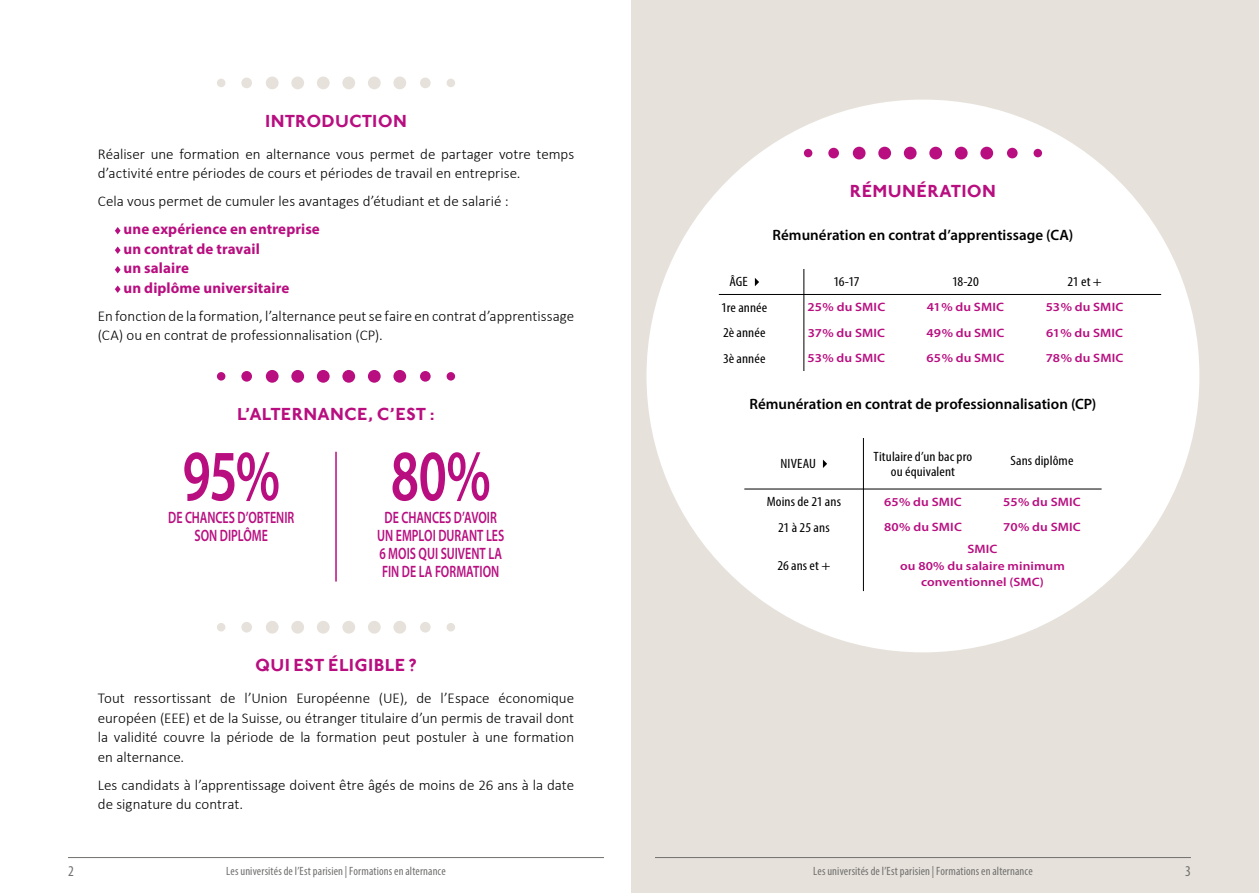
<style>
.page{position:relative;width:1259px;height:893px;background:#fff}
.page>*{position:absolute;margin:0;border:0;box-sizing:border-box;transform-origin:0 0}
.t1{font:600 72.6px "Myriad Pro";color:#b80e80;scale:.73 1}
.t2{font:18px "Johnston ITC Bold OS";letter-spacing:.01em;color:#b80e80}
.t3{font:600 16.5px/18px "Myriad Pro";color:#b80e80;scale:.73 1}
.t4{font:300 15px/19.5px "Calibri";color:#000}
.t5{font:600 15px "Myriad Pro";color:#000}
.t6{font:700 15px/19.5px "Myriad Pro";letter-spacing:.005em;color:#b80e80}
.t7{font:condensed 15px "Myriad Pro";color:#71706f}
.t8{font:condensed 13.5px/25.5px "Myriad Pro";letter-spacing:.005em;color:#000;text-align:center;scale:1.11 1}
.t9{font:600 12.15px/25.5px "Myriad Pro";letter-spacing:.01em;color:#b80e80;text-align:justify;scale:1.11 1}
.t10{font:condensed 12px "Myriad Pro";letter-spacing:.01em;color:#71706f}
</style>
<div class="page">
<div style="left:631px;top:0;width:628px;height:893px;background:#e6e1da"></div>
<div style="left:646px;top:100px;width:553px;height:552px;background:#fff;border-radius:50%"></div>
<hr style="left:335px;top:452px;width:2px;height:129px;background:#b80e80">
<hr style="left:719px;top:294px;width:442px;height:1px;background:#000">
<hr style="left:744px;top:489px;width:357px;height:1px;background:#000">
<hr style="left:803px;top:269px;width:1px;height:102px;background:#000">
<hr style="left:863px;top:438px;width:1px;height:153px;background:#000">
<hr style="left:68px;top:857px;width:536px;height:1px;background:#71706f">
<hr style="left:655px;top:857px;width:536px;height:1px;background:#71706f">
<div style="left:217px;top:79px;width:8px;height:8px;background:#e6e1da;border-radius:50%"></div>
<div style="left:241px;top:78px;width:11px;height:10px;background:#e6e1da;border-radius:50%"></div>
<div style="left:266px;top:77px;width:13px;height:12px;background:#e6e1da;border-radius:50%"></div>
<div style="left:291px;top:77px;width:13px;height:12px;background:#e6e1da;border-radius:50%"></div>
<div style="left:317px;top:77px;width:13px;height:12px;background:#e6e1da;border-radius:50%"></div>
<div style="left:342px;top:77px;width:13px;height:12px;background:#e6e1da;border-radius:50%"></div>
<div style="left:368px;top:77px;width:13px;height:12px;background:#e6e1da;border-radius:50%"></div>
<div style="left:393px;top:77px;width:13px;height:12px;background:#e6e1da;border-radius:50%"></div>
<div style="left:420px;top:78px;width:11px;height:10px;background:#e6e1da;border-radius:50%"></div>
<div style="left:446px;top:79px;width:9px;height:8px;background:#e6e1da;border-radius:50%"></div>
<svg style="left:115px;top:227px;width:6px;height:7px"></svg>
<svg style="left:115px;top:246px;width:6px;height:8px"></svg>
<svg style="left:115px;top:266px;width:6px;height:7px"></svg>
<svg style="left:115px;top:285px;width:6px;height:8px"></svg>
<div style="left:217px;top:623px;width:8px;height:8px;background:#e6e1da;border-radius:50%"></div>
<div style="left:241px;top:622px;width:11px;height:10px;background:#e6e1da;border-radius:50%"></div>
<div style="left:266px;top:621px;width:13px;height:13px;background:#e6e1da;border-radius:50%"></div>
<div style="left:291px;top:621px;width:13px;height:13px;background:#e6e1da;border-radius:50%"></div>
<div style="left:317px;top:621px;width:13px;height:13px;background:#e6e1da;border-radius:50%"></div>
<div style="left:342px;top:621px;width:13px;height:13px;background:#e6e1da;border-radius:50%"></div>
<div style="left:368px;top:621px;width:13px;height:13px;background:#e6e1da;border-radius:50%"></div>
<div style="left:393px;top:621px;width:13px;height:13px;background:#e6e1da;border-radius:50%"></div>
<div style="left:420px;top:622px;width:11px;height:10px;background:#e6e1da;border-radius:50%"></div>
<div style="left:446px;top:623px;width:9px;height:8px;background:#e6e1da;border-radius:50%"></div>
<div style="left:217px;top:372px;width:8px;height:9px;background:#b80e80;border-radius:50%"></div>
<div style="left:241px;top:371px;width:11px;height:11px;background:#b80e80;border-radius:50%"></div>
<div style="left:266px;top:370px;width:13px;height:13px;background:#b80e80;border-radius:50%"></div>
<div style="left:291px;top:370px;width:13px;height:13px;background:#b80e80;border-radius:50%"></div>
<div style="left:317px;top:370px;width:13px;height:13px;background:#b80e80;border-radius:50%"></div>
<div style="left:342px;top:370px;width:13px;height:13px;background:#b80e80;border-radius:50%"></div>
<div style="left:368px;top:370px;width:13px;height:13px;background:#b80e80;border-radius:50%"></div>
<div style="left:393px;top:370px;width:13px;height:13px;background:#b80e80;border-radius:50%"></div>
<div style="left:420px;top:371px;width:11px;height:11px;background:#b80e80;border-radius:50%"></div>
<div style="left:446px;top:372px;width:9px;height:9px;background:#b80e80;border-radius:50%"></div>
<div style="left:804px;top:149px;width:8px;height:8px;background:#b80e80;border-radius:50%"></div>
<div style="left:828px;top:148px;width:11px;height:10px;background:#b80e80;border-radius:50%"></div>
<div style="left:853px;top:147px;width:12px;height:12px;background:#b80e80;border-radius:50%"></div>
<div style="left:878px;top:147px;width:13px;height:12px;background:#b80e80;border-radius:50%"></div>
<div style="left:904px;top:147px;width:12px;height:12px;background:#b80e80;border-radius:50%"></div>
<div style="left:929px;top:147px;width:13px;height:12px;background:#b80e80;border-radius:50%"></div>
<div style="left:955px;top:147px;width:12px;height:12px;background:#b80e80;border-radius:50%"></div>
<div style="left:980px;top:147px;width:13px;height:12px;background:#b80e80;border-radius:50%"></div>
<div style="left:1007px;top:148px;width:10px;height:10px;background:#b80e80;border-radius:50%"></div>
<div style="left:1033px;top:149px;width:9px;height:8px;background:#b80e80;border-radius:50%"></div>
<svg style="left:823px;top:460px;width:4px;height:8px"></svg>
<svg style="left:755px;top:278px;width:4px;height:8px"></svg>
<p class="t2" style="left:265px;top:110px;width:143px">INTRODUCTION</p>
<p class="t4" style="left:98px;top:144px;width:478px">Réaliser une formation en alternance vous permet de partager votre temps d’activité entre périodes de cours et périodes de travail en entreprise.</p>
<p class="t4" style="left:98px;top:192px;width:412px">Cela vous permet de cumuler les avantages d’étudiant et de salarié :</p>
<p class="t6" style="left:124px;top:219px;width:198px">une expérience en entreprise un contrat de travail<br>un salaire<br>un diplôme universitaire</p>
<p class="t4" style="left:98px;top:306px;width:478px">En fonction de la formation, l’alternance peut se faire en contrat d’apprentissage (CA) ou en contrat de professionnalisation (CP).</p>
<p class="t2" style="left:237px;top:403px;width:199px">L’ALTERNANCE, C’EST :</p>
<h1 class="t1" style="left:182px;top:430px;width:135px">95%</h1>
<p class="t3" style="left:194px;top:526px;width:102px">SON DIPLÔME</p>
<p class="t3" style="left:168px;top:508px;width:174px">DE CHANCES D’OBTENIR</p>
<h1 class="t1" style="left:391px;top:430px;width:138px">80%</h1>
<p class="t3" style="left:377px;top:526px;width:175px">UN EMPLOI DURANT LES<br>6 MOIS QUI SUIVENT LA<br>FIN DE LA FORMATION</p>
<p class="t3" style="left:385px;top:508px;width:155px">DE CHANCES D’AVOIR</p>
<p class="t2" style="left:255px;top:654px;width:163px">QUI EST ÉLIGIBLE ?</p>
<p class="t4" style="left:98px;top:688px;width:478px;text-align:justify">Tout ressortissant de l’Union Européenne (UE), de l’Espace économique européen (EEE) et de la Suisse, ou étranger titulaire d’un permis de travail dont la validité couvre la période de la formation peut postuler à une formation en alternance.</p>
<p class="t4" style="left:98px;top:775px;width:478px">Les candidats à l’apprentissage doivent être âgés de moins de 26 ans à la date de signature du contrat.</p>
<p class="t2" style="left:850px;top:180px;width:148px">RÉMUNÉRATION</p>
<p class="t8" style="left:729px;top:269px;width:18px">ÂGE</p>
<p class="t5" style="left:772px;top:225px;width:302px">Rémunération en contrat d’apprentissage (CA)</p>
<p class="t8" style="left:833px;top:269px;width:25px">16-17</p>
<p class="t8" style="left:952px;top:269px;width:25px">18-20</p>
<p class="t8" style="left:1067px;top:269px;width:32px">21 et +</p>
<p class="t8" style="left:721px;top:294px;width:43px;text-align:left">1re année<br>2è année<br>3è année</p>
<p class="t9" style="left:807px;top:294px;width:72px">25% du SMIC 37% du SMIC 53% du SMIC</p>
<p class="t9" style="left:926px;top:294px;width:72px">41% du SMIC 49% du SMIC 65% du SMIC</p>
<p class="t9" style="left:1045px;top:294px;width:71px">53% du SMIC 61% du SMIC 78% du SMIC</p>
<p class="t5" style="left:749px;top:394px;width:348px">Rémunération en contrat de professionnalisation (CP)</p>
<p class="t8" style="left:780px;top:451px;width:33px">NIVEAU</p>
<p class="t8" style="left:766px;top:489px;width:68px">Moins de 21 ans<br>21 à 25 ans</p>
<p class="t8" style="left:777px;top:553px;width:49px">26 ans et +</p>
<p class="t8" style="left:873px;top:448px;width:91px;line-height:15px">Titulaire d’un bac pro ou équivalent</p>
<p class="t8" style="left:1010px;top:448px;width:58px">Sans diplôme</p>
<p class="t9" style="left:1003px;top:489px;width:71px">55% du SMIC<br>70% du SMIC</p>
<p class="t9" style="left:884px;top:489px;width:72px">65% du SMIC<br>80% du SMIC</p>
<p class="t9" style="left:900px;top:541px;width:150px;line-height:16.2px;text-align:center">SMIC<br>ou 80% du salaire minimum conventionnel (SMC)</p>
<p class="t7" style="left:68px;top:862px;width:7px">2</p>
<p class="t10" style="left:226px;top:864px;width:221px">Les universités de l’Est parisien | Formations en alternance</p>
<p class="t10" style="left:813px;top:864px;width:221px">Les universités de l’Est parisien | Formations en alternance</p>
<p class="t7" style="left:1185px;top:862px;width:7px">3</p>
</div>
